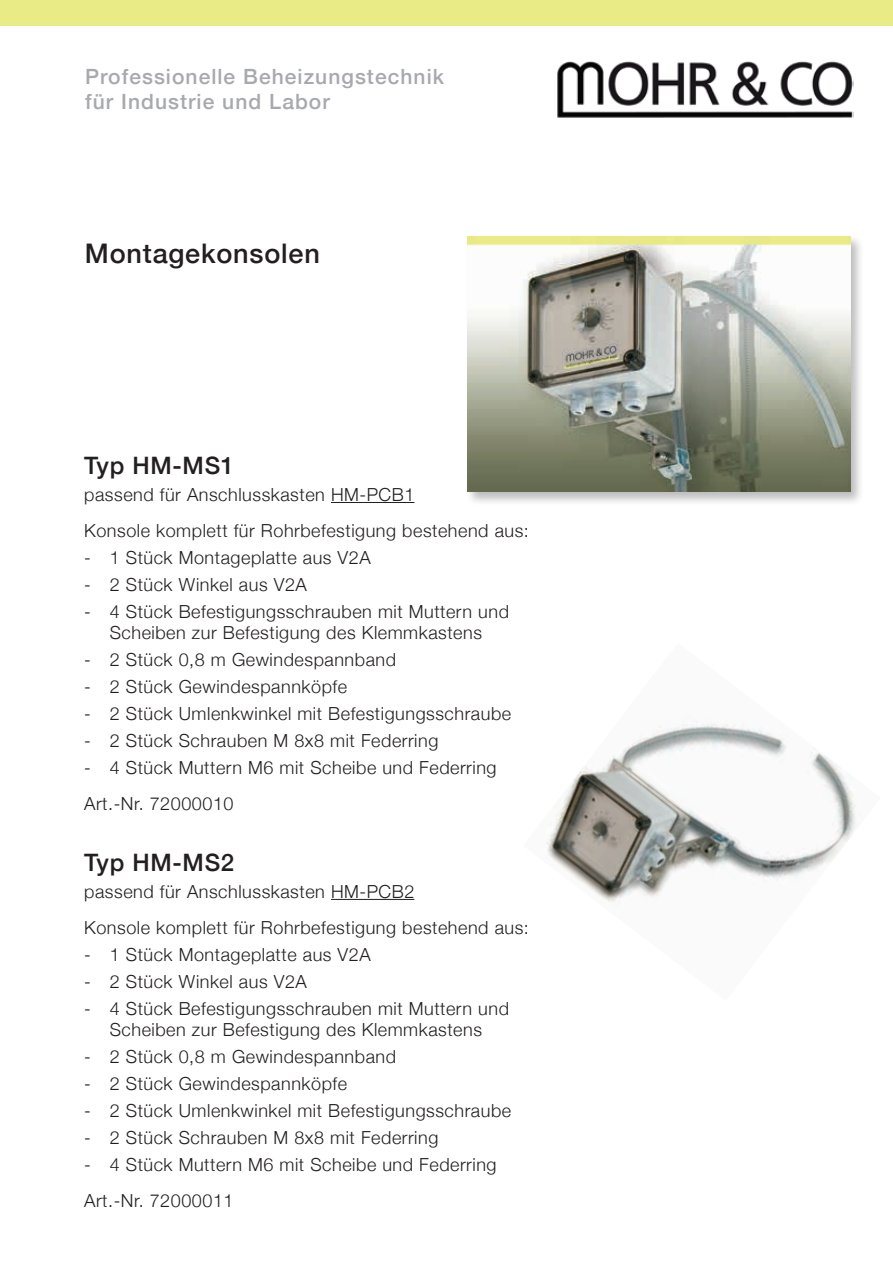
<style>
.page{position:relative;width:893px;height:1263px;background:#fff}
.page>*{position:absolute;margin:0;border:0;box-sizing:border-box;transform-origin:0 0}
.t1{font:500 27px "Helvetica Neue";letter-spacing:.03em;color:#231f20}
.t2{font:500 24px "Helvetica Neue";letter-spacing:.03em;color:#231f20}
.t3{font:500 21px/25.2px "Helvetica Neue";letter-spacing:.05em;color:#a8a9ad}
.t4{font:300 18px/36px "Helvetica Neue";letter-spacing:.03em;color:#231f20}
</style>
<div class="page">
<div style="left:0;top:0;width:893px;height:25px;background:#e9eb86"></div>
<hr style="left:331px;top:502px;width:83px;height:1px;background:#231f20">
<hr style="left:331px;top:899px;width:83px;height:1px;background:#231f20">
<div style="left:465px;top:234px;width:400px;height:272px;background:#231f20;opacity:.3"></div>
<img style="left:468px;top:237px;width:382px;height:255px">
<img style="left:546px;top:721px;width:312px;height:181px">
<img style="left:557px;top:61px;width:297px;height:57px">
<p class="t3" style="left:85px;top:62px;width:360px">Professionelle Beheizungstechnik für Industrie und Labor</p>
<h1 class="t1" style="left:85px;top:232px;width:236px">Montagekonsolen</h1>
<h2 class="t2" style="left:84px;top:446px;width:152px">Typ HM-MS1</h2>
<p class="t4" style="left:84px;top:475px;width:446px">passend für Anschlusskasten HM-PCB1<br>Konsole komplett für Rohrbefestigung bestehend aus:</p>
<p class="t4" style="left:84px;top:538px;width:288px">- 1 Stück Montageplatte aus V2A</p>
<p class="t4" style="left:84px;top:565px;width:224px">- 2 Stück Winkel aus V2A</p>
<p class="t4" style="left:84px;top:599px;width:426px;line-height:21.6px;text-align:center">- 4 Stück Befestigungsschrauben mit Muttern und<br>Scheiben zur Befestigung des Klemmkastens</p>
<p class="t4" style="left:84px;top:641px;width:313px">- 2 Stück 0,8 m Gewindespannband</p>
<p class="t4" style="left:84px;top:668px;width:264px">- 2 Stück Gewindespannköpfe</p>
<p class="t4" style="left:84px;top:695px;width:428px">- 2 Stück Umlenkwinkel mit Befestigungsschraube</p>
<p class="t4" style="left:84px;top:722px;width:356px">- 2 Stück Schrauben M 8x8 mit Federring</p>
<p class="t4" style="left:84px;top:749px;width:414px">- 4 Stück Muttern M6 mit Scheibe und Federring<br>Art.-Nr. 72000010</p>
<h2 class="t2" style="left:84px;top:843px;width:152px">Typ HM-MS2</h2>
<p class="t4" style="left:84px;top:872px;width:446px">passend für Anschlusskasten HM-PCB2<br>Konsole komplett für Rohrbefestigung bestehend aus:</p>
<p class="t4" style="left:84px;top:935px;width:288px">- 1 Stück Montageplatte aus V2A</p>
<p class="t4" style="left:84px;top:962px;width:224px">- 2 Stück Winkel aus V2A</p>
<p class="t4" style="left:84px;top:996px;width:426px;line-height:21.6px;text-align:center">- 4 Stück Befestigungsschrauben mit Muttern und<br>Scheiben zur Befestigung des Klemmkastens</p>
<p class="t4" style="left:84px;top:1037px;width:313px">- 2 Stück 0,8 m Gewindespannband</p>
<p class="t4" style="left:84px;top:1064px;width:264px">- 2 Stück Gewindespannköpfe</p>
<p class="t4" style="left:84px;top:1091px;width:428px">- 2 Stück Umlenkwinkel mit Befestigungsschraube</p>
<p class="t4" style="left:84px;top:1118px;width:356px">- 2 Stück Schrauben M 8x8 mit Federring</p>
<p class="t4" style="left:84px;top:1145px;width:414px">- 4 Stück Muttern M6 mit Scheibe und Federring<br>Art.-Nr. 72000011</p>
</div>
